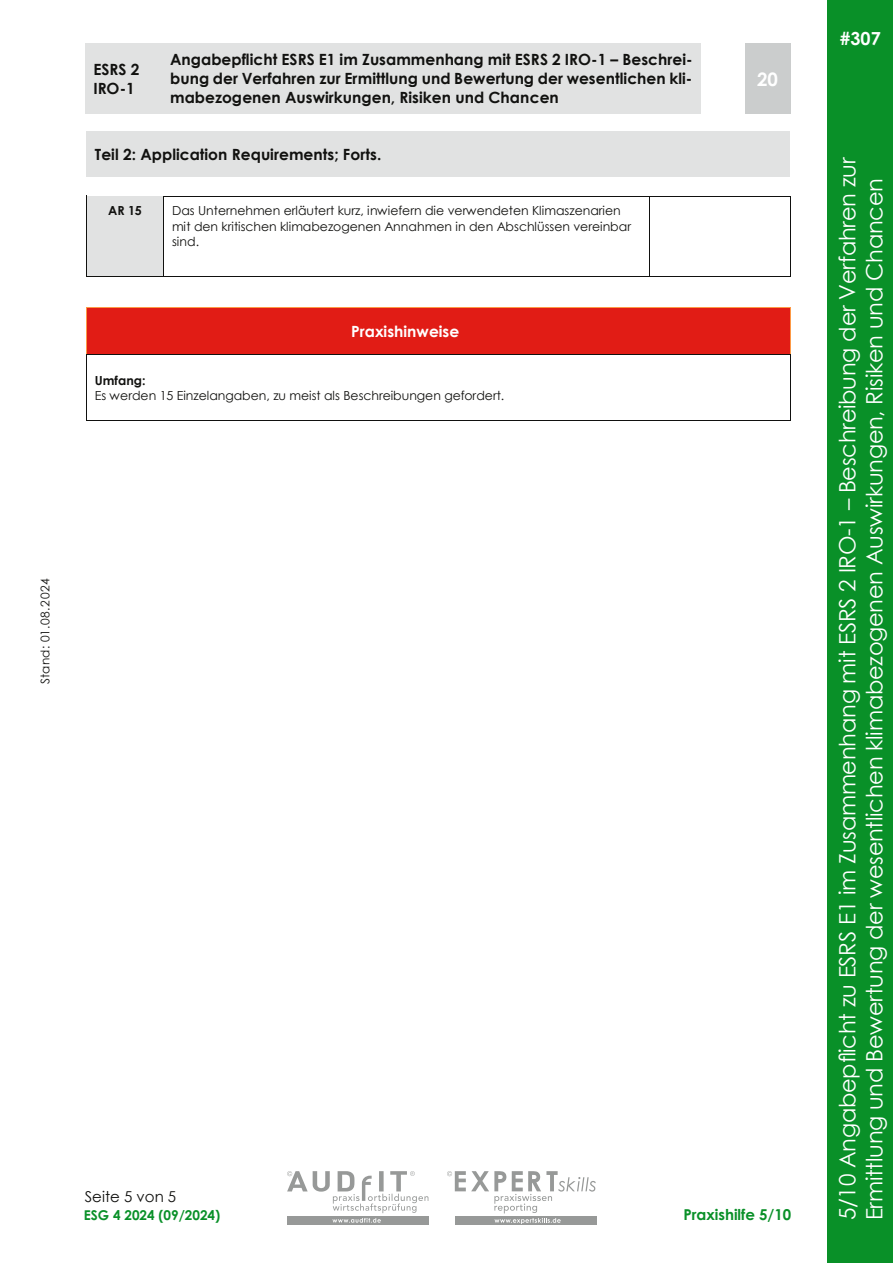
<style>
.page{position:relative;width:893px;height:1263px;background:#fff}
.page>*{position:absolute;margin:0;border:0;box-sizing:border-box;transform-origin:0 0}
.t1{font:22.5px/27px "Century Gothic";letter-spacing:-.01em;color:#fff}
.t2{font:700 18.6px "Century Gothic";color:#fff}
.t3{font:700 18px "Century Gothic";color:#fff}
.t4{font:700 15.45px/19px "Century Gothic";color:#11110f}
.t5{font:700 15.45px "Century Gothic";color:#fff}
.t6{font:15px "Century Gothic Bold R";color:#099028}
.t7{font:15px "Century Gothic";color:#11110f}
.t8{font:13.5px "Century Gothic Bold R";color:#099028}
.t9{font:12.45px/15.3px "Century Gothic";color:#11110f}
.t10{font:700 12.45px "Century Gothic";color:#11110f}
.t11{font:12px "Century Gothic";letter-spacing:.04em;color:#11110f}
</style>
<div class="page">
<div style="left:85px;top:43px;width:77px;height:70px;background:#e1e2e2"></div>
<div style="left:162px;top:43px;width:539px;height:70px;background:#e1e2e2"></div>
<div style="left:745px;top:43px;width:45px;height:70px;background:#cbcdcd"></div>
<div style="left:87px;top:131px;width:703px;height:46px;background:#e1e2e2"></div>
<div style="left:87px;top:197px;width:76px;height:79px;background:#e1e2e2"></div>
<div style="left:88px;top:196px;width:75px;height:7px;background:#e1e2e2"></div>
<hr style="left:164px;top:196px;width:485px;height:1px;background:#11110f">
<hr style="left:650px;top:196px;width:140px;height:1px;background:#11110f">
<hr style="left:86px;top:203px;width:1px;height:73px;background:#11110f">
<hr style="left:87px;top:276px;width:76px;height:1px;background:#11110f">
<hr style="left:163px;top:203px;width:1px;height:73px;background:#11110f">
<hr style="left:164px;top:276px;width:485px;height:1px;background:#11110f">
<hr style="left:649px;top:203px;width:1px;height:73px;background:#11110f">
<hr style="left:650px;top:276px;width:140px;height:1px;background:#11110f">
<hr style="left:790px;top:203px;width:1px;height:73px;background:#11110f">
<div style="left:87px;top:308px;width:77px;height:46px;background:#e11c15"></div>
<div style="left:164px;top:308px;width:483px;height:46px;background:#e11c15"></div>
<div style="left:647px;top:308px;width:143px;height:46px;background:#e11c15"></div>
<hr style="left:87px;top:307px;width:76px;height:1px;background:#fd9945">
<hr style="left:164px;top:307px;width:483px;height:1px;background:#fd9945">
<hr style="left:648px;top:307px;width:142px;height:1px;background:#fd9945">
<hr style="left:86px;top:308px;width:1px;height:46px;background:#fd9945">
<hr style="left:790px;top:308px;width:1px;height:46px;background:#fd9945">
<hr style="left:87px;top:354px;width:76px;height:1px;background:#11110f">
<hr style="left:164px;top:354px;width:483px;height:1px;background:#11110f">
<hr style="left:648px;top:354px;width:142px;height:1px;background:#11110f">
<hr style="left:86px;top:362px;width:1px;height:58px;background:#11110f">
<hr style="left:87px;top:420px;width:703px;height:1px;background:#11110f">
<hr style="left:790px;top:362px;width:1px;height:58px;background:#11110f">
<div style="left:827px;top:0;width:66px;height:1263px;background:#099028"></div>
<div style="left:455px;top:1216px;width:141px;height:9px;background:#979998"></div>
<svg style="left:447px;top:1171px;width:149px;height:53px"></svg>
<div style="left:287px;top:1216px;width:142px;height:9px;background:#979998"></div>
<svg style="left:287px;top:1171px;width:141px;height:52px"></svg>
<p class="t4" style="left:93px;top:59px;width:48px">ESRS 2<br>IRO-1</p>
<p class="t4" style="left:170px;top:49px;width:524px;text-align:justify">Angabepflicht ESRS E1 im Zusammenhang mit ESRS 2 IRO-1 – Beschrei&shy;bung der Verfahren zur Ermittlung und Bewertung der wesentlichen kli&shy;mabezogenen Auswirkungen, Risiken und Chancen</p>
<p class="t4" style="left:95px;top:144px;width:288px">Teil 2: Application Requirements; Forts.</p>
<p class="t10" style="left:108px;top:201px;width:35px">AR 15</p>
<p class="t9" style="left:172px;top:203px;width:461px">Das Unternehmen erläutert kurz, inwiefern die verwendeten Klimaszenarien mit den kritischen klimabezogenen Annahmen in den Abschlüssen vereinbar sind.</p>
<p class="t5" style="left:351px;top:320px;width:110px">Praxishinweise</p>
<p class="t10" style="left:95px;top:371px;width:52px">Umfang:</p>
<p class="t9" style="left:95px;top:387px;width:411px">Es werden 15 Einzelangaben, zu meist als Beschreibungen gefordert.</p>
<p class="t2" style="left:757px;top:65px;width:22px">20</p>
<p class="t11" style="left:37px;top:684px;width:107px;rotate:-90deg">Stand: 01.08.2024</p>
<p class="t7" style="left:85px;top:1185px;width:93px">Seite 5 von 5</p>
<p class="t8" style="left:84px;top:1205px;width:138px">ESG 4 2024 (09/2024)</p>
<p class="t6" style="left:683px;top:1203px;width:109px">Praxishilfe 5/10</p>
<p class="t3" style="left:840px;top:24px;width:43px">#307</p>
<h1 class="t1" style="left:833px;top:1220px;width:1065px;rotate:-90deg">5/10 Angabepflicht zu ESRS E1 im Zusammenhang mit ESRS 2 IRO-1 – Beschreibung der Verfahren zur<br>Ermittlung und Bewertung der wesentlichen klimabezogenen Auswirkungen, Risiken und Chancen</h1>
</div>
